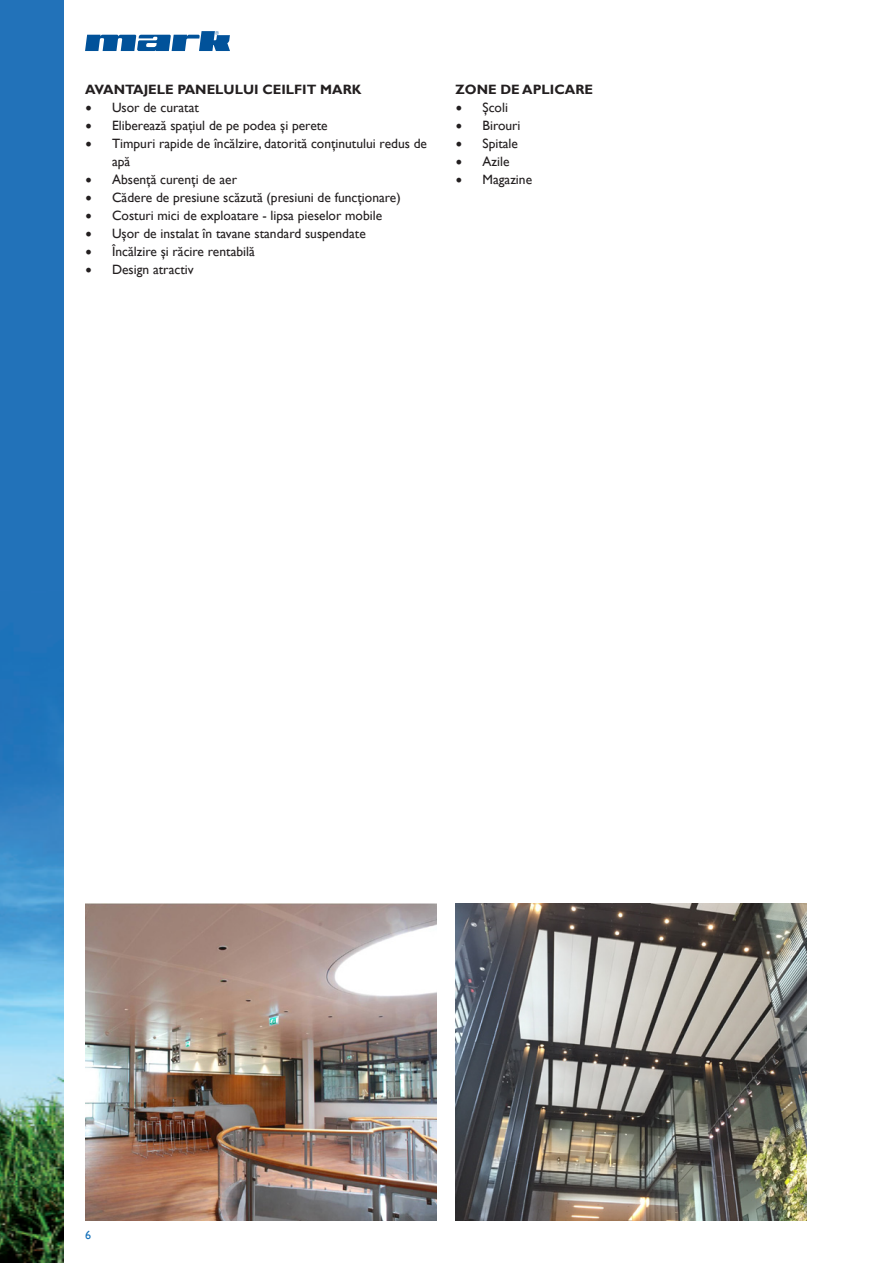
<style>
.page{position:relative;width:893px;height:1263px;background:#fff}
.page>*{position:absolute;margin:0;border:0;box-sizing:border-box;transform-origin:0 0}
.t1{font:13.5px/18px "Gill Sans";color:#231f20}
.t2{font:700 13.5px "Gill Sans";color:#231f20}
.t3{font:12px "Gill Sans";color:#1672ba}
.s1{font-family:"Minion Pro";font-size:18px}
</style>
<div class="page">
<img style="left:0;top:0;width:64px;height:1263px">
<svg style="left:85px;top:31px;width:145px;height:20px"></svg>
<img style="left:86px;top:903px;width:351px;height:317px">
<img style="left:455px;top:903px;width:351px;height:317px">
<p class="t2" style="left:85px;top:82px;width:278px">AVANTAJELE PANELULUI CEILFIT MARK</p>
<p class="t1" style="left:85px;top:99px;width:115px"><span class="s1">•</span> Usor de curatat</p>
<p class="t1" style="left:85px;top:117px;width:244px"><span class="s1">•</span> Eliberează spaţiul de pe podea şi perete</p>
<p class="t1" style="left:112px;top:135px;width:317px;text-indent:-27px"><span class="s1">•</span> Timpuri rapide de încălzire, datorită conţinutului redus de apă</p>
<p class="t1" style="left:85px;top:171px;width:154px"><span class="s1">•</span> Absenţă curenţi de aer</p>
<p class="t1" style="left:85px;top:189px;width:317px"><span class="s1">•</span> Cădere de presiune scăzută (presiuni de funcţionare)</p>
<p class="t1" style="left:85px;top:207px;width:299px"><span class="s1">•</span> Costuri mici de exploatare - lipsa pieselor mobile</p>
<p class="t1" style="left:85px;top:225px;width:282px"><span class="s1">•</span> Uşor de instalat în tavane standard suspendate</p>
<p class="t1" style="left:85px;top:243px;width:171px"><span class="s1">•</span> Încălzire şi răcire rentabilă</p>
<p class="t1" style="left:85px;top:261px;width:110px"><span class="s1">•</span> Design atractiv</p>
<p class="t2" style="left:455px;top:82px;width:139px">ZONE DE APLICARE</p>
<p class="t1" style="left:455px;top:99px;width:54px"><span class="s1">•</span> Şcoli</p>
<p class="t1" style="left:455px;top:117px;width:67px"><span class="s1">•</span> Birouri</p>
<p class="t1" style="left:455px;top:135px;width:64px"><span class="s1">•</span> Spitale</p>
<p class="t1" style="left:455px;top:153px;width:56px"><span class="s1">•</span> Azile</p>
<p class="t1" style="left:455px;top:171px;width:78px"><span class="s1">•</span> Magazine</p>
<p class="t3" style="left:85px;top:1228px;width:7px">6</p>
</div>
